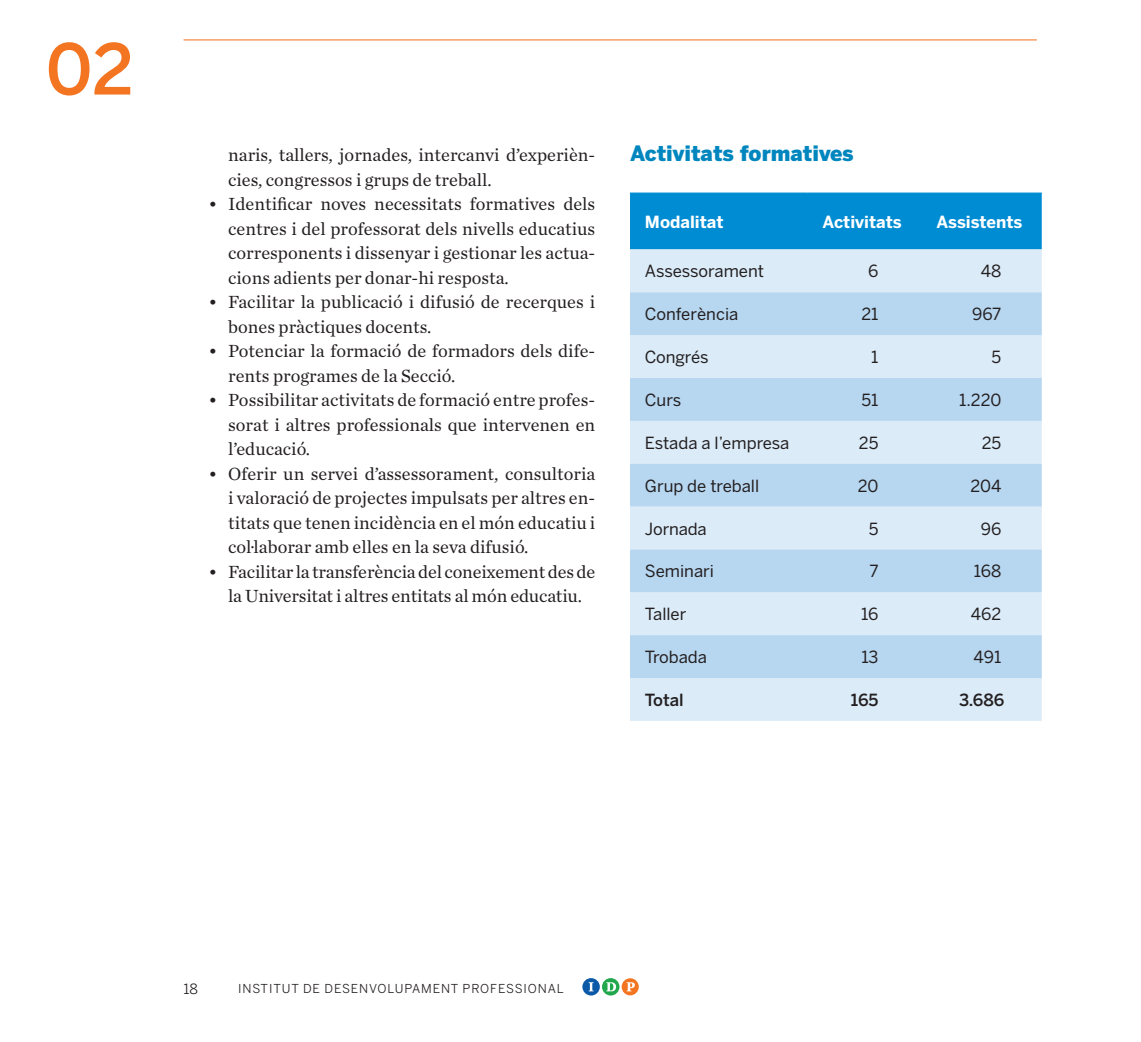
<style>
.page{position:relative;width:1141px;height:1042px;background:#fff}
.page>*{position:absolute;margin:0;border:0;box-sizing:border-box;transform-origin:0 0}
.t1{font:500 69.48px "Benton Sans";color:#f47521}
.t2{font:900 21px "Benton Sans";color:#0086be}
.t3{font:18.38px/24.5px "Chronicle Text G1";color:#231f20}
.t4{font:16.62px "Benton Sans";color:#231f20}
.t5{font:700 16.62px "Benton Sans";color:#fff}
.t6{font:500 16.62px "Benton Sans";color:#231f20}
.t7{font:14px "Benton Sans";color:#231f20}
.t8{font:12.25px "Benton Sans";letter-spacing:.07em;color:#231f20}
</style>
<div class="page">
<hr style="left:184px;top:39px;width:853px;height:1px;background:#f47521">
<div style="left:622px;top:978px;width:17px;height:17px;background:#f47521;border-radius:50%"></div>
<svg style="left:627px;top:982px;width:8px;height:9px"></svg>
<div style="left:602px;top:978px;width:17px;height:17px;background:#21a74c;border-radius:50%"></div>
<svg style="left:606px;top:982px;width:10px;height:9px"></svg>
<div style="left:582px;top:978px;width:18px;height:17px;background:#0c5aa7;border-radius:50%"></div>
<svg style="left:589px;top:982px;width:5px;height:9px"></svg>
<div style="left:630px;top:194px;width:412px;height:55px;background:#008cd3"></div>
<div style="left:630px;top:249px;width:412px;height:472px;background:#dbebf8"></div>
<svg style="left:630px;top:292px;width:412px;height:386px;fill:#b7d6f0"></svg>
<hr style="left:630px;top:193px;width:178px;height:1px;background:#008cd3">
<hr style="left:808px;top:193px;width:114px;height:1px;background:#008cd3">
<hr style="left:922px;top:193px;width:120px;height:1px;background:#008cd3">
<h1 class="t1" style="left:46px;top:28px;width:90px">02</h1>
<p class="t3" style="left:228px;top:142px;width:367px">naris, tallers, jornades, intercanvi d’experièn&shy;cies, congressos i grups de treball.</p>
<p class="t3" style="left:228px;top:191px;width:369px;text-align:justify;text-indent:-20px">• Identificar noves necessitats formatives dels centres i del professorat dels nivells educatius corresponents i dissenyar i gestionar les actua&shy;cions adients per donar-hi resposta.</p>
<p class="t3" style="left:228px;top:289px;width:369px;text-indent:-20px">• Facilitar la publicació i difusió de recerques i bones pràctiques docents.</p>
<p class="t3" style="left:228px;top:338px;width:369px;text-indent:-20px">• Potenciar la formació de formadors dels dife&shy;rents programes de la Secció.</p>
<p class="t3" style="left:228px;top:387px;width:369px;text-align:justify;text-indent:-20px">• Possibilitar activitats de formació entre profes&shy;sorat i altres professionals que intervenen en l’educació.</p>
<p class="t3" style="left:228px;top:460px;width:369px;text-align:justify;text-indent:-20px">• Oferir un servei d’assessorament, consultoria i valoració de projectes impulsats per altres en&shy;titats que tenen incidència en el món educatiu i col·laborar amb elles en la seva difusió.</p>
<p class="t3" style="left:208px;top:558px;width:388px;text-align:center">• Facilitar la transferència del coneixement des de la Universitat i altres entitats al món educatiu.</p>
<p class="t2" style="left:630px;top:141px;width:225px">Activitats formatives</p>
<p class="t5" style="left:645px;top:212px;width:80px">Modalitat</p>
<p class="t5" style="left:822px;top:212px;width:81px">Activitats</p>
<p class="t5" style="left:937px;top:212px;width:87px">Assistents</p>
<p class="t4" style="left:645px;top:261px;width:121px">Assessorament</p>
<p class="t4" style="left:868px;top:261px;width:12px">6</p>
<p class="t4" style="left:981px;top:261px;width:22px">48</p>
<p class="t4" style="left:645px;top:304px;width:95px">Conferència</p>
<p class="t4" style="left:861px;top:304px;width:19px">21</p>
<p class="t4" style="left:972px;top:304px;width:31px">967</p>
<p class="t4" style="left:645px;top:347px;width:65px">Congrés</p>
<p class="t4" style="left:871px;top:347px;width:9px">1</p>
<p class="t4" style="left:992px;top:347px;width:11px">5</p>
<p class="t4" style="left:645px;top:390px;width:38px">Curs</p>
<p class="t4" style="left:861px;top:390px;width:19px">51</p>
<p class="t4" style="left:959px;top:390px;width:44px">1.220</p>
<p class="t4" style="left:645px;top:433px;width:146px">Estada a l’empresa</p>
<p class="t4" style="left:859px;top:433px;width:21px">25</p>
<p class="t4" style="left:982px;top:433px;width:21px">25</p>
<p class="t4" style="left:645px;top:476px;width:116px">Grup de treball</p>
<p class="t4" style="left:858px;top:476px;width:22px">20</p>
<p class="t4" style="left:970px;top:476px;width:32px">204</p>
<p class="t4" style="left:645px;top:519px;width:63px">Jornada</p>
<p class="t4" style="left:869px;top:519px;width:11px">5</p>
<p class="t4" style="left:981px;top:519px;width:22px">96</p>
<p class="t4" style="left:645px;top:561px;width:71px">Seminari</p>
<p class="t4" style="left:869px;top:561px;width:11px">7</p>
<p class="t4" style="left:974px;top:561px;width:29px">168</p>
<p class="t4" style="left:645px;top:604px;width:43px">Taller</p>
<p class="t4" style="left:861px;top:604px;width:19px">16</p>
<p class="t4" style="left:971px;top:604px;width:32px">462</p>
<p class="t4" style="left:645px;top:647px;width:64px">Trobada</p>
<p class="t4" style="left:861px;top:647px;width:19px">13</p>
<p class="t4" style="left:974px;top:647px;width:29px">491</p>
<p class="t6" style="left:645px;top:690px;width:40px">Total</p>
<p class="t6" style="left:851px;top:690px;width:29px">165</p>
<p class="t6" style="left:959px;top:690px;width:47px">3.686</p>
<p class="t7" style="left:184px;top:981px;width:16px">18</p>
<p class="t8" style="left:238px;top:981px;width:327px">INSTITUT DE DESENVOLUPAMENT PROFESSIONAL</p>
</div>
